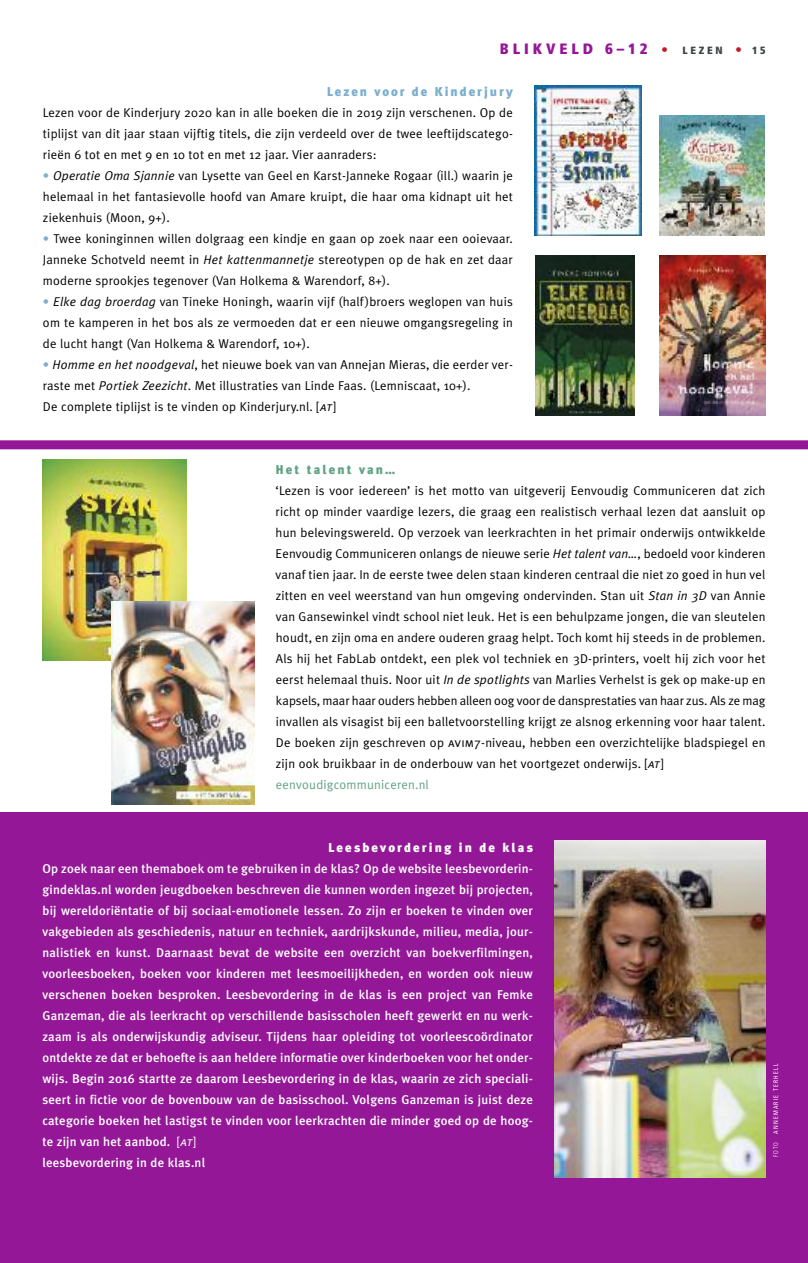
<style>
.page{position:relative;width:808px;height:1263px;background:#fff}
.page>*{position:absolute;margin:0;border:0;box-sizing:border-box;transform-origin:0 0}
.t1{font:900 condensed 15px "Frutiger";letter-spacing:.26em;color:#941797}
.t2{font:12.75px/21px "Meta Plus Normal";letter-spacing:.015em;color:#000;text-align:justify}
.t3{font:500 12.75px/21px "Meta Plus";letter-spacing:.015em;color:#fff}
.t4{font:900 12.75px "Meta Plus";letter-spacing:.165em;color:#fff}
.t5{font:900 12.75px "Meta Plus";letter-spacing:.155em;color:#7caece}
.t6{font:900 12.75px "Meta Plus";letter-spacing:.165em;color:#63a385}
.t7{font:condensed 6.75px "Frutiger";letter-spacing:.19em;color:#fff;scale:.9 1}
.s1{font-stretch:normal;font-size:12.75px;color:#ca162b}
.s2{font-size:10.5px;color:#414547}
.s3{color:#7caece}
.s4{font-style:italic}
.s5{font-family:"Meta Plus Normal Caps";font-style:italic}
.s6{font-family:"Meta Plus Normal Caps"}
.s7{color:#63a385}
.s8{font-family:"Meta Plus Normal";font-weight:400}
.s9{font-family:"Meta Plus Normal Caps";font-weight:400;font-style:italic}
.s10{font-weight:300}
</style>
<div class="page">
<img style="left:43px;top:459px;width:143px;height:202px">
<img style="left:112px;top:602px;width:142px;height:202px">
<div style="left:0;top:816px;width:808px;height:447px;background:#941797"></div>
<div style="left:0;top:440px;width:808px;height:9px;background:#941797"></div>
<div style="left:0;top:812px;width:808px;height:9px;background:#941797"></div>
<img style="left:554px;top:841px;width:211px;height:337px">
<img style="left:535px;top:86px;width:106px;height:149px">
<img style="left:659px;top:115px;width:105px;height:120px">
<img style="left:659px;top:255px;width:106px;height:160px">
<img style="left:536px;top:255px;width:98px;height:160px">
<p class="t1" style="left:500px;top:43px;width:267px">BLIKVELD 6–12 <span class="s1">•</span> <span class="s2">LEZEN</span> <span class="s1">•</span> <span class="s2">15</span></p>
<p class="t5" style="left:327px;top:84px;width:188px">Lezen voor de Kinderjury</p>
<p class="t2" style="left:43px;top:102px;width:471px">Lezen voor de Kinderjury 2020 kan in alle boeken die in 2019 zijn verschenen. Op de tiplijst van dit jaar staan vijftig titels, die zijn verdeeld over de twee leeftijdscatego&shy;rieën 6 tot en met 9 en 10 tot en met 12 jaar. Vier aanraders:</p>
<p class="t2" style="left:43px;top:165px;width:471px"><span class="s3">•</span> <span class="s4">Operatie Oma Sjannie</span> van Lysette van Geel en Karst-Janneke Rogaar (ill.) waarin je helemaal in het fantasievolle hoofd van Amare kruipt, die haar oma kidnapt uit het ziekenhuis (Moon, 9+).</p>
<p class="t2" style="left:43px;top:228px;width:471px"><span class="s3">•</span> Twee koninginnen willen dolgraag een kindje en gaan op zoek naar een ooievaar.<br>Janneke Schotveld neemt in <span class="s4">Het kattenmannetje</span> stereotypen op de hak en zet daar moderne sprookjes tegenover (Van Holkema &amp; Warendorf, 8+).</p>
<p class="t2" style="left:43px;top:291px;width:471px"><span class="s3">•</span> <span class="s4">Elke dag broerdag</span> van Tineke Honingh, waarin vijf (half)broers weglopen van huis om te kamperen in het bos als ze vermoeden dat er een nieuwe omgangsregeling in de lucht hangt (Van Holkema &amp; Warendorf, 10+).</p>
<p class="t2" style="left:43px;top:354px;width:471px;text-align:left"><span class="s3">•</span> <span class="s4">Homme en het noodgeval</span>, het nieuwe boek van van Annejan Mieras, die eerder ver&shy;raste met <span class="s4">Portiek Zeezicht</span>. Met illustraties van Linde Faas. (Lemniscaat, 10+).<br>De complete tiplijst is te vinden op Kinderjury.nl. [<span class="s5">at</span>]</p>
<p class="t6" style="left:276px;top:462px;width:121px">Het talent van…</p>
<p class="t2" style="left:276px;top:480px;width:491px;text-align:left">‘Lezen is voor iedereen’ is het motto van uitgeverij Eenvoudig Communiceren dat zich richt op minder vaardige lezers, die graag een realistisch verhaal lezen dat aansluit op hun belevingswereld. Op verzoek van leerkrachten in het primair onderwijs ontwikkelde Eenvoudig Communiceren onlangs de nieuwe serie <span class="s4">Het talent van…</span>, bedoeld voor kinderen vanaf tien jaar. In de eerste twee delen staan kinderen centraal die niet zo goed in hun vel zitten en veel weerstand van hun omgeving ondervinden. Stan uit <span class="s4">Stan in 3D</span> van Annie van Gansewinkel vindt school niet leuk. Het is een behulpzame jongen, die van sleutelen houdt, en zijn oma en andere ouderen graag helpt. Toch komt hij steeds in de problemen.<br>Als hij het FabLab ontdekt, een plek vol techniek en 3D-printers, voelt hij zich voor het eerst helemaal thuis. Noor uit <span class="s4">In de spotlights</span> van Marlies Verhelst is gek op make-up en kapsels, maar haar ouders hebben alleen oog voor de dansprestaties van haar zus. Als ze mag invallen als visagist bij een balletvoorstelling krijgt ze alsnog erkenning voor haar talent.<br>De boeken zijn geschreven op <span class="s6">avim</span>7-niveau, hebben een overzichtelijke bladspiegel en zijn ook bruikbaar in de onderbouw van het voortgezet onderwijs. [<span class="s5">at</span>] <span class="s7">eenvoudigcommuniceren.nl</span></p>
<p class="t4" style="left:328px;top:840px;width:206px">Leesbevordering in de klas</p>
<p class="t3" style="left:42px;top:858px;width:492px">Op zoek naar een themaboek om te gebruiken in de klas? Op de website leesbevorderin&shy;gindeklas.nl worden jeugdboeken beschreven die kunnen worden ingezet bij projecten, bij wereldoriëntatie of bij sociaal-emotionele lessen. Zo zijn er boeken te vinden over vakgebieden als geschiedenis, natuur en techniek, aardrijkskunde, milieu, media, jour&shy;nalistiek en kunst. Daarnaast bevat de website een overzicht van boekverfilmingen, voorleesboeken, boeken voor kinderen met leesmoeilijkheden, en worden ook nieuw verschenen boeken besproken. Leesbevordering in de klas is een project van Femke Ganzeman, die als leerkracht op verschillende basisscholen heeft gewerkt en nu werk&shy;zaam is als onderwijskundig adviseur. Tijdens haar opleiding tot voorleescoördinator ontdekte ze dat er behoefte is aan heldere informatie over kinderboeken voor het onder&shy;wijs. Begin 2016 startte ze daarom Leesbevordering in de klas, waarin ze zich speciali&shy;seert in fictie voor de bovenbouw van de basisschool. Volgens Ganzeman is juist deze categorie boeken het lastigst te vinden voor leerkrachten die minder goed op de hoog&shy;te zijn van het aanbod. <span class="s8">[</span><span class="s9">at</span><span class="s8">]<br></span>leesbevordering in de klas.nl</p>
<p class="t7" style="left:773px;top:1157px;width:105px;rotate:-90deg"><span class="s10">FOTO</span> ANNEMARIE TERHELL</p>
</div>
